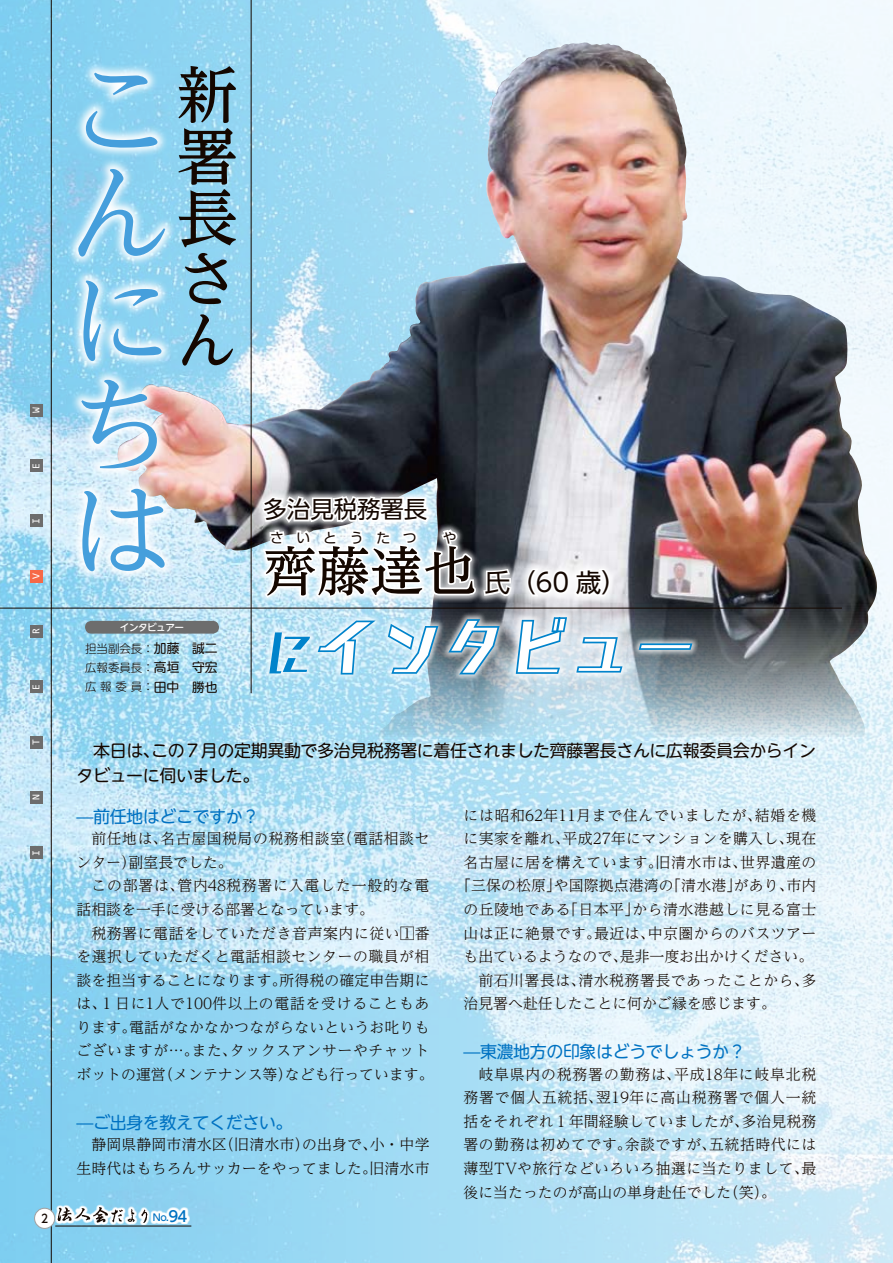
<style>
.page{position:relative;width:893px;height:1263px;background:#fff}
.page>*{position:absolute;margin:0;border:0;box-sizing:border-box;transform-origin:0 0}
.t1{font:106.35px/105.3px "UD Reimin Pr 6 N";color:#469fdc;text-align:justify}
.t2{font:63.75px "Comet Std B";color:#fff}
.t3{font:500 61.65px/61.7px "UD Reimin Pr 6 N";color:#140700}
.t4{font:500 53.1px "UD Reimin Pr 6 N";color:#140700}
.t5{font:25.5px "UD Shin Go Pr 6 N";color:#140700}
.t6{font:23.4px "UD Shin Go Pr 6 N";color:#140700}
.t7{font:16.95px/25.5px "UD Shin M Go Pr 6 N";letter-spacing:-.025em;color:#140700}
.t8{font:16.95px "UD Shin M Go Pr 6 N";letter-spacing:-.025em;color:#0072c2}
.t9{font:300 14.85px/23.5px "UD Reimin Pr 6 N";letter-spacing:.025em;color:#140700;text-align:right}
.t10{font:300 14.85px "UD Reimin Pr 6 N";color:#140700}
.t11{font:300 14.85px "UD Reimin Pr 6 N";letter-spacing:.045em;color:#140700}
.t12{font:300 14.85px "UD Reimin Pr 6 N";letter-spacing:.055em;color:#140700}
.t13{font:13.8px "UD Shin Go Pr 6 N";color:#140700}
.t14{font:500 11.7px "UD Shin Go Pr 6 N";color:#140700;scale:.9 1}
.t15{font:300 11.55px/19.2px "UD Shin M Go Pr 6 N";color:#140700}
.t16{font:10.65px "Consolas";color:#fff}
.t17{font:500 9.6px "UD Shin M Go Pr 6 N";letter-spacing:-.05em;color:#fff}
.t18{font:500 9.6px "UD Shin Go Pr 6 N";color:#0072c2}
.s1{font-weight:400;font-size:12.75px}
.s2{font-size:51px;color:#0083cb}
.s3{font-size:14.85px}
</style>
<div class="page">
<img style="left:0;top:0;width:893px;height:1263px">
<hr style="left:51px;top:0;width:1px;height:1263px;background:#140700">
<div style="left:30px;top:846px;width:13px;height:13px;background:#6d6d6d"></div>
<div style="left:30px;top:791px;width:13px;height:13px;background:#6d6d6d"></div>
<div style="left:30px;top:736px;width:13px;height:12px;background:#6d6d6d"></div>
<div style="left:30px;top:680px;width:13px;height:13px;background:#6d6d6d"></div>
<div style="left:30px;top:625px;width:13px;height:13px;background:#6d6d6d"></div>
<div style="left:30px;top:570px;width:13px;height:13px;background:#f66947"></div>
<div style="left:30px;top:514px;width:13px;height:13px;background:#6d6d6d"></div>
<div style="left:30px;top:459px;width:13px;height:13px;background:#6d6d6d"></div>
<div style="left:30px;top:404px;width:13px;height:13px;background:#6d6d6d"></div>
<img style="left:118px;top:43px;width:463px;height:464px">
<svg style="left:65px;top:59px;width:110px;height:522px"></svg>
<div style="left:254px;top:487px;width:362px;height:117px;background:#fff;opacity:.75"></div>
<svg style="left:525px;top:567px;width:87px;height:33px"></svg>
<svg style="left:260px;top:493px;width:253px;height:107px"></svg>
<div style="left:260px;top:609px;width:438px;height:73px;background:#fff;opacity:.75"></div>
<svg style="left:315px;top:617px;width:187px;height:60px;background:#8cbad2"></svg>
<svg style="left:514px;top:615px;width:111px;height:61px;background:#aacee4"></svg>
<svg style="left:637px;top:642px;width:58px;height:10px"></svg>
<hr style="left:251px;top:0;width:1px;height:693px;background:#140700">
<hr style="left:0;top:608px;width:842px;height:1px;background:#140700">
<div style="left:85px;top:621px;width:134px;height:13px;background:#6d6d6d;border-radius:6px"></div>
<svg style="left:149px;top:1206px;width:40px;height:18px"></svg>
<img style="left:55px;top:1203px;width:94px;height:25px">
<div style="left:35px;top:1208px;width:20px;height:20px;background:#fff;border-radius:50%"></div>
<div style="left:34px;top:1208px;width:21px;height:21px;border:1px solid #a2a3a5;border-radius:50%"></div>
<hr style="left:55px;top:1226px;width:136px;height:1px;background:#140700">
<p class="t16" style="left:29px;top:413px;width:7px;rotate:-90deg">W</p>
<p class="t16" style="left:29px;top:469px;width:7px;rotate:-90deg">E</p>
<p class="t16" style="left:29px;top:524px;width:7px;rotate:-90deg">I</p>
<p class="t16" style="left:29px;top:579px;width:7px;rotate:-90deg">V</p>
<p class="t16" style="left:29px;top:634px;width:7px;rotate:-90deg">R</p>
<p class="t16" style="left:29px;top:690px;width:7px;rotate:-90deg">E</p>
<p class="t16" style="left:29px;top:745px;width:7px;rotate:-90deg">T</p>
<p class="t16" style="left:29px;top:800px;width:7px;rotate:-90deg">N</p>
<p class="t16" style="left:29px;top:855px;width:7px;rotate:-90deg">I</p>
<p class="t1" style="left:68px;top:54px;width:99px">こんにちは</p>
<p class="t3" style="left:176px;top:62px;width:61px">新署長さん</p>
<p class="t17" style="left:120px;top:619px;width:66px">インタビュアー</p>
<p class="t15" style="left:85px;top:638px;width:134px">担当副会長：<span class="s1">加藤　誠二</span>広報委員長：<span class="s1">高垣　守宏</span></p>
<p class="t15" style="left:85px;top:676px;width:134px">広報委員：<span class="s1">田中　勝也</span></p>
<p class="t6" style="left:264px;top:490px;width:165px">多治見税務署長</p>
<p class="t13" style="left:270px;top:526px;width:42px">さ い</p>
<p class="t13" style="left:323px;top:526px;width:42px">と う</p>
<p class="t13" style="left:376px;top:526px;width:42px">た つ</p>
<p class="t13" style="left:443px;top:526px;width:15px">や</p>
<p class="t4" style="left:264px;top:528px;width:214px">齊藤達也</p>
<p class="t5" style="left:485px;top:562px;width:144px">氏（60 歳）</p>
<p class="t2" style="left:264px;top:595px;width:435px"><span class="s2">に</span>インタビュー</p>
<p class="t7" style="left:77px;top:736px;width:741px">　本日は、この７月の定期異動で多治見税務署に着任されました齊藤署長さんに広報委員会からインタビューに伺いました。</p>
<p class="t8" style="left:77px;top:802px;width:184px">—前任地はどこですか？</p>
<p class="t9" style="left:91px;top:826px;width:340px">前任地は、名古屋国税局の税務相談室（電話相談セ</p>
<p class="t10" style="left:77px;top:850px;width:158px">ンター）副室長でした。</p>
<p class="t12" style="left:91px;top:874px;width:339px">この部署は、管内48税務署に入電した一般的な電</p>
<p class="t10" style="left:77px;top:897px;width:299px">話相談を一手に受ける部署となっています。</p>
<p class="t9" style="left:91px;top:920px;width:340px">税務署に電話をしていただき音声案内に従い1番</p>
<p class="t9" style="left:77px;top:944px;width:354px">を選択していただくと電話相談センターの職員が相</p>
<p class="t9" style="left:77px;top:968px;width:354px">談を担当することになります。所得税の確定申告期に</p>
<p class="t11" style="left:77px;top:991px;width:354px">は、１日に1人で100件以上の電話を受けることもあ</p>
<p class="t9" style="left:77px;top:1015px;width:354px">ります。電話がなかなかつながらないというお叱りも</p>
<p class="t9" style="left:77px;top:1038px;width:354px">ございますが…。また、タックスアンサーやチャット</p>
<p class="t10" style="left:77px;top:1062px;width:359px">ボットの運営（メンテナンス等）なども行っています。</p>
<p class="t8" style="left:77px;top:1108px;width:218px">—ご出身を教えてください。</p>
<p class="t9" style="left:77px;top:1132px;width:354px">静岡県静岡市清水区（旧清水市）の出身で、小・中学生時代はもちろんサッカーをやってました。旧清水市</p>
<p class="t11" style="left:463px;top:803px;width:354px">には昭和62年11月まで住んでいましたが、結婚を機</p>
<p class="t9" style="left:463px;top:826px;width:354px">に実家を離れ、平成27年にマンションを購入し、現在</p>
<p class="t9" style="left:463px;top:850px;width:354px">名古屋に居を構えています。旧清水市は、世界遺産の</p>
<p class="t9" style="left:456px;top:873px;width:362px">「三保の松原」や国際拠点港湾の「清水港」があり、市内</p>
<p class="t9" style="left:463px;top:897px;width:354px">の丘陵地である「日本平」から清水港越しに見る富士</p>
<p class="t9" style="left:463px;top:920px;width:354px">山は正に絶景です。最近は、中京圏からのバスツアー</p>
<p class="t10" style="left:463px;top:944px;width:351px">も出ているようなので、是非一度お出かけください。</p>
<p class="t9" style="left:478px;top:968px;width:340px">前石川署長は、清水税務署長であったことから、多</p>
<p class="t10" style="left:463px;top:991px;width:314px">治見署へ赴任したことに何かご縁を感じます。</p>
<p class="t8" style="left:463px;top:1038px;width:284px">—東濃地方の印象はどうでしょうか？</p>
<p class="t9" style="left:463px;top:1062px;width:354px;text-align:justify;text-indent:15px">岐阜県内の税務署の勤務は、平成18年に岐阜北税務署で個人五統括、翌19年に高山税務署で個人一統括をそれぞれ１年間経験していましたが、多治見税務署の勤務は初めてです。余談ですが、五統括時代には薄型TVや旅行などいろいろ抽選に当たりまして、最後に当たったのが高山の単身赴任でした（笑）。</p>
<p class="t14" style="left:41px;top:1209px;width:9px">2</p>
<p class="t18" style="left:153px;top:1209px;width:36px">No.<span class="s3">94</span></p>
</div>
